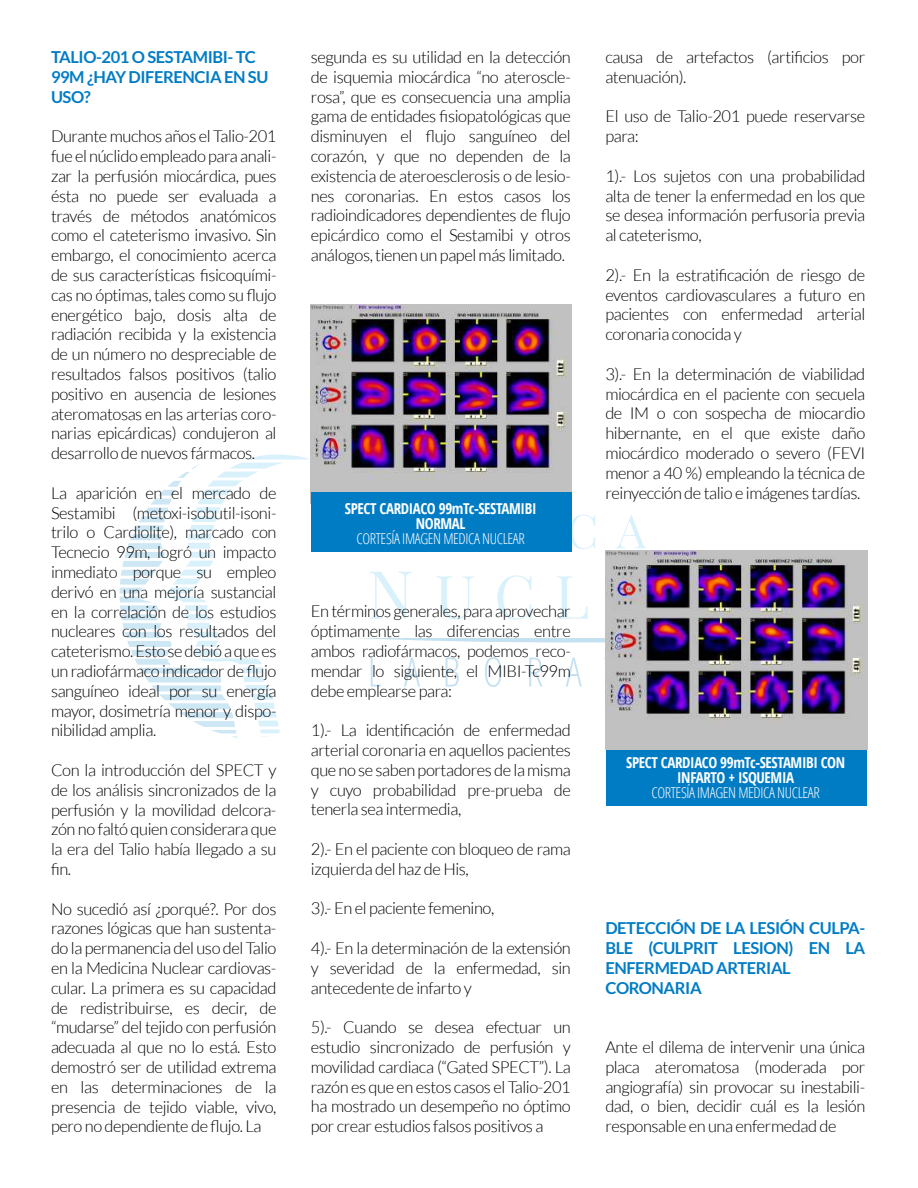
<style>
.page{position:relative;width:918px;height:1188px;background:#fff}
.page>*{position:absolute;margin:0;border:0;box-sizing:border-box;transform-origin:0 0}
.t1{font:300 16.5px/19.8px "Lato";letter-spacing:-.025em;color:#000;text-align:justify}
.t2{font:700 16.5px/19.8px "Lato";letter-spacing:-.025em;color:#007cc5}
.t3{font:700 condensed 15px/15px "Open Sans";letter-spacing:-.025em;color:#fff;text-align:center}
.t4{font:300 condensed 15px "Open Sans";letter-spacing:-.025em;color:#fff}
</style>
<div class="page">
<svg style="left:572px;top:515px;width:23px;height:34px"></svg>
<svg style="left:616px;top:515px;width:30px;height:33px"></svg>
<svg style="left:370px;top:572px;width:42px;height:47px"></svg>
<svg style="left:436px;top:576px;width:38px;height:44px"></svg>
<svg style="left:497px;top:575px;width:35px;height:45px"></svg>
<svg style="left:557px;top:576px;width:31px;height:43px"></svg>
<svg style="left:371px;top:658px;width:10px;height:29px"></svg>
<svg style="left:404px;top:658px;width:16px;height:29px"></svg>
<svg style="left:446px;top:658px;width:13px;height:29px"></svg>
<svg style="left:485px;top:657px;width:17px;height:30px"></svg>
<svg style="left:529px;top:658px;width:14px;height:29px"></svg>
<svg style="left:566px;top:658px;width:16px;height:29px"></svg>
<svg style="left:358px;top:638px;width:247px;height:5px"></svg>
<svg style="left:120px;top:455px;width:189px;height:283px"></svg>
<img style="left:311px;top:305px;width:261px;height:188px">
<div style="left:311px;top:493px;width:261px;height:59px;background:#007cc5"></div>
<div style="left:606px;top:750px;width:260px;height:55px;background:#007cc5"></div>
<img style="left:605px;top:550px;width:262px;height:200px">
<p class="t2" style="left:51px;top:47px;width:219px">TALIO-201 O SESTAMIBI- TC<br>99M ¿HAY DIFERENCIA EN SU<br>USO?</p>
<p class="t1" style="left:51px;top:127px;width:227px">Durante muchos años el Talio-201 fue el núclido empleado para anali&shy;zar la perfusión miocárdica, pues ésta no puede ser evaluada a través de métodos anatómicos como el cateterismo invasivo. Sin embargo, el conocimiento acerca de sus características fisicoquími&shy;cas no óptimas, tales como su flujo energético bajo, dosis alta de radiación recibida y la existencia de un número no despreciable de resultados falsos positivos (talio positivo en ausencia de lesiones ateromatosas en las arterias coro&shy;narias epicárdicas) condujeron al desarrollo de nuevos fármacos.</p>
<p class="t1" style="left:51px;top:483px;width:227px">La aparición en el mercado de Sestamibi (metoxi-isobutil-isoni&shy;trilo o Cardiolite), marcado con Tecnecio 99m, logró un impacto inmediato porque su empleo derivó en una mejoría sustancial en la correlación de los estudios nucleares con los resultados del cateterismo. Esto se debió a que es un radiofármaco indicador de flujo sanguíneo ideal por su energía mayor, dosimetría menor y dispo&shy;nibilidad amplia.</p>
<p class="t1" style="left:51px;top:760px;width:227px">Con la introducción del SPECT y de los análisis sincronizados de la perfusión y la movilidad delcora&shy;zón no faltó quien considerara que la era del Talio había llegado a su fin.</p>
<p class="t1" style="left:51px;top:899px;width:227px">No sucedió así ¿porqué?. Por dos razones lógicas que han sustenta&shy;do la permanencia del uso del Talio en la Medicina Nuclear cardiovas&shy;cular. La primera es su capacidad de redistribuirse, es decir, de “mudarse” del tejido con perfusión adecuada al que no lo está. Esto demostró ser de utilidad extrema en las determinaciones de la presencia de tejido viable, vivo, pero no dependiente de flujo. La</p>
<p class="t1" style="left:311px;top:47px;width:262px">segunda es su utilidad en la detección de isquemia miocárdica “no ateroscle&shy;rosa”, que es consecuencia una amplia gama de entidades fisiopatológicas que disminuyen el flujo sanguíneo del corazón, y que no dependen de la existencia de ateroesclerosis o de lesio&shy;nes coronarias. En estos casos los radioindicadores dependientes de flujo epicárdico como el Sestamibi y otros análogos, tienen un papel más limitado.</p>
<p class="t3" style="left:345px;top:501px;width:193px">SPECT CARDIACO 99mTc-SESTAMIBI<br>NORMAL</p>
<p class="t4" style="left:356px;top:528px;width:170px">CORTESÍA IMAGEN MEDICA NUCLEAR</p>
<p class="t1" style="left:311px;top:602px;width:262px">En términos generales, para aprovechar óptimamente las diferencias entre ambos radiofármacos, podemos reco&shy;mendar lo siguiente, el MIBI-Tc99m debe emplearse para:</p>
<p class="t1" style="left:311px;top:720px;width:262px">1).- La identificación de enfermedad arterial coronaria en aquellos pacientes que no se saben portadores de la misma y cuyo probabilidad pre-prueba de tenerla sea intermedia,</p>
<p class="t1" style="left:311px;top:839px;width:261px">2).- En el paciente con bloqueo de rama izquierda del haz de His,</p>
<p class="t1" style="left:311px;top:899px;width:185px">3).- En el paciente femenino,</p>
<p class="t1" style="left:311px;top:938px;width:261px">4).- En la determinación de la extensión y severidad de la enfermedad, sin antecedente de infarto y</p>
<p class="t1" style="left:311px;top:1017px;width:262px">5).- Cuando se desea efectuar un estudio sincronizado de perfusión y movilidad cardiaca (“Gated SPECT”). La razón es que en estos casos el Talio-201 ha mostrado un desempeño no óptimo por crear estudios falsos positivos a</p>
<p class="t1" style="left:605px;top:47px;width:261px">causa de artefactos (artificios por atenuación).</p>
<p class="t1" style="left:605px;top:107px;width:262px">El uso de Talio-201 puede reservarse para:</p>
<p class="t1" style="left:605px;top:166px;width:261px">1).- Los sujetos con una probabilidad alta de tener la enfermedad en los que se desea información perfusoria previa al cateterismo,</p>
<p class="t1" style="left:605px;top:265px;width:262px">2).- En la estratificación de riesgo de eventos cardiovasculares a futuro en pacientes con enfermedad arterial coronaria conocida y</p>
<p class="t1" style="left:605px;top:364px;width:262px">3).- En la determinación de viabilidad miocárdica en el paciente con secuela de IM o con sospecha de miocardio hibernante, en el que existe daño miocárdico moderado o severo (FEVI menor a 40 %) empleando la técnica de reinyección de talio e imágenes tardías.</p>
<p class="t3" style="left:626px;top:755px;width:220px">SPECT CARDIACO 99mTc-SESTAMIBI CON<br>INFARTO + ISQUEMIA</p>
<p class="t4" style="left:651px;top:782px;width:170px">CORTESÍA IMAGEN MEDICA NUCLEAR</p>
<p class="t2" style="left:605px;top:918px;width:261px">DETECCIÓN DE LA LESIÓN CULPA-<br>BLE (CULPRIT LESION) EN LA<br>ENFERMEDAD ARTERIAL<br>CORONARIA</p>
<p class="t1" style="left:605px;top:1037px;width:261px">Ante el dilema de intervenir una única placa ateromatosa (moderada por angiografía) sin provocar su inestabili&shy;dad, o bien, decidir cuál es la lesión responsable en una enfermedad de</p>
</div>
